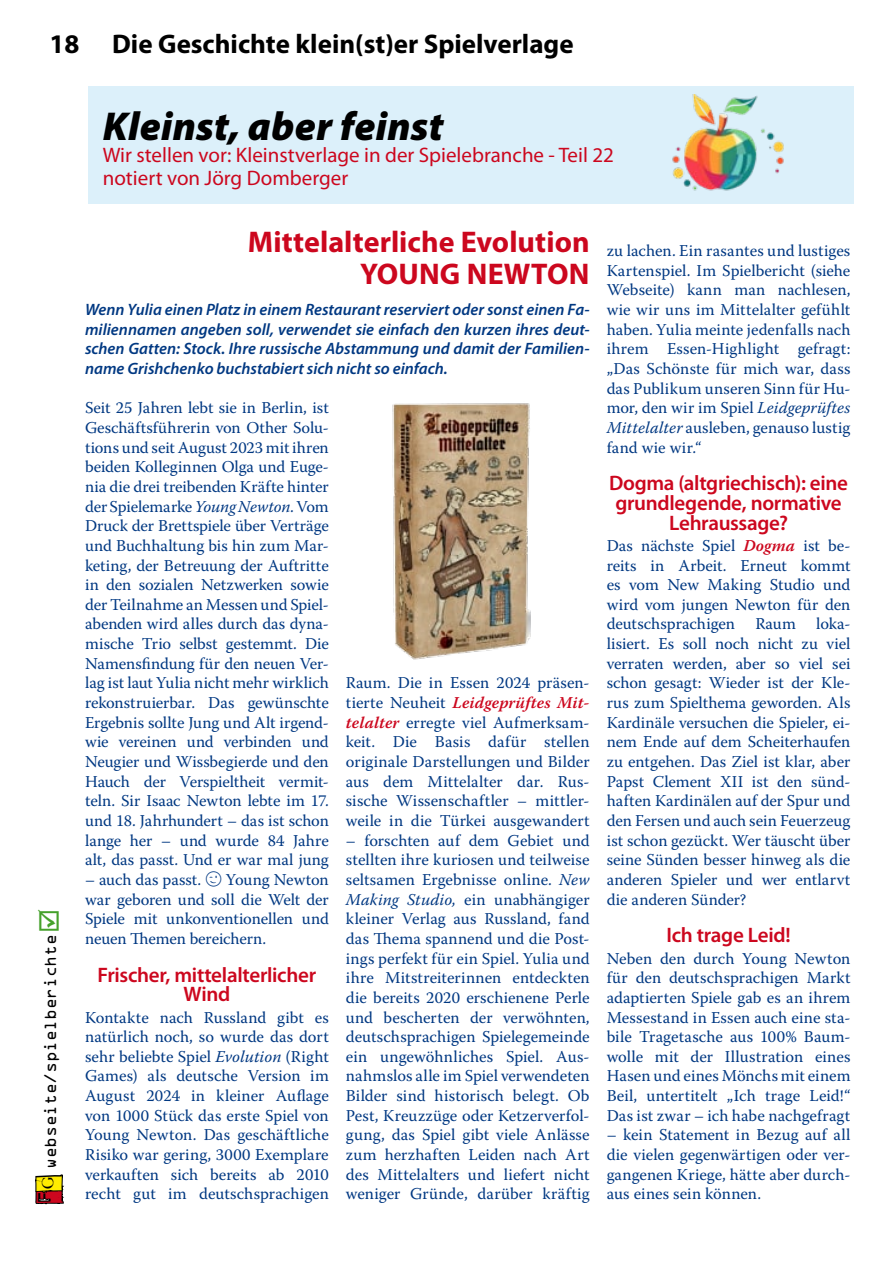
<style>
.page{position:relative;width:893px;height:1263px;background:#fff}
.page>*{position:absolute;margin:0;border:0;box-sizing:border-box;transform-origin:0 0}
.t1{font:italic 900 40.5px "Myriad Pro";letter-spacing:.005em;color:#000}
.t2{font:700 30px/31.5px "Myriad Pro";color:#cc071e;text-align:right}
.t3{font:700 27px "Myriad Pro";color:#000}
.t4{font:600 21px/19.6px "Myriad Pro";letter-spacing:-.015em;color:#cc071e;text-align:center}
.t5{font:21px/22.5px "Myriad Pro";color:#cc071e}
.t6{font:16.5px/19.6px "Warnock Pro";color:#003882;text-align:justify}
.t7{font:italic 600 16.5px/19.6px "Myriad Pro";color:#003882;text-align:justify}
.t8{font:15.3px "OCRA Std";letter-spacing:-.025em;color:#000}
.s1{font-family:"Phorssa";font-size:24px;color:#cc071e}
.s2{font-family:"Phorssa";font-size:24px;color:#ffec00}
.s3{color:#45a12b}
.s4{font-style:italic}
.s5{font-weight:600;font-style:italic;color:#cc071e}
</style>
<div class="page">
<hr style="left:892px;top:17px;width:1px;height:56px;background:#000">
<div style="left:88px;top:86px;width:765px;height:118px;background:#dcf0fa"></div>
<svg style="left:35px;top:1174px;width:29px;height:31px"></svg>
<img style="left:672px;top:94px;width:112px;height:97px">
<img style="left:392px;top:403px;width:138px;height:257px">
<h3 class="t3" style="left:49px;top:26px;width:526px">18 Die Geschichte klein(st)er Spielverlage</h3>
<p class="t8" style="left:44px;top:1203px;width:295px;rotate:-90deg"><span class="s1">f</span><span class="s2">g</span> webseite/spielberichte <span class="s3">☑</span></p>
<h1 class="t1" style="left:103px;top:99px;width:342px">Kleinst, aber feinst</h1>
<p class="t5" style="left:103px;top:143px;width:513px">Wir stellen vor: Kleinstverlage in der Spielebranche - Teil 22 notiert von Jörg Domberger</p>
<h2 class="t2" style="left:248px;top:225px;width:343px">Mittelalterliche Evolution<br>YOUNG NEWTON</h2>
<p class="t7" style="left:85px;top:299px;width:506px">Wenn Yulia einen Platz in einem Restaurant reserviert oder sonst einen Fa&shy;miliennamen angeben soll, verwendet sie einfach den kurzen ihres deut&shy;schen Gatten: Stock. Ihre russische Abstammung und damit der Familien&shy;name Grishchenko buchstabiert sich nicht so einfach.</p>
<p class="t6" style="left:85px;top:398px;width:245px">Seit 25 Jahren lebt sie in Berlin, ist Geschäftsführerin von Other Solu&shy;tions und seit August 2023 mit ihren beiden Kolleginnen Olga und Euge&shy;nia die drei treibenden Kräfte hinter der Spielemarke <span class="s4">Young Newton</span>. Vom Druck der Brettspiele über Verträge und Buchhaltung bis hin zum Mar&shy;keting, der Betreuung der Auftritte in den sozialen Netzwerken sowie der Teilnahme an Messen und Spiel&shy;abenden wird alles durch das dyna&shy;mische Trio selbst gestemmt. Die Namensfindung für den neuen Ver&shy;lag ist laut Yulia nicht mehr wirklich rekonstruierbar. Das gewünschte Ergebnis sollte Jung und Alt irgend&shy;wie vereinen und verbinden und Neugier und Wissbegierde und den Hauch der Verspieltheit vermit&shy;teln. Sir Isaac Newton lebte im 17. und 18. Jahrhundert – das ist schon lange her – und wurde 84 Jahre alt, das passt. Und er war mal jung</p>
<p class="t6" style="left:85px;top:869px;width:118px">– auch das passt.</p>
<p class="t6" style="left:85px;top:869px;width:245px;text-indent:141px">Young Newton war geboren und soll die Welt der Spiele mit unkonventionellen und neuen Themen bereichern.</p>
<p class="t4" style="left:98px;top:964px;width:220px">Frischer, mittelalterlicher<br>Wind</p>
<p class="t6" style="left:85px;top:1007px;width:245px">Kontakte nach Russland gibt es natürlich noch, so wurde das dort sehr beliebte Spiel <span class="s4">Evolution</span> (Right Games) als deutsche Version im August 2024 in kleiner Auflage von 1000 Stück das erste Spiel von Young Newton. Das geschäftliche Risiko war gering, 3000 Exemplare verkauften sich bereits ab 2010 recht gut im deutschsprachigen</p>
<p class="t6" style="left:346px;top:673px;width:245px">Raum. Die in Essen 2024 präsen&shy;tierte Neuheit <span class="s5">Leidgeprüftes Mit&shy;telalter</span> erregte viel Aufmerksam&shy;keit. Die Basis dafür stellen originale Darstellungen und Bilder aus dem Mittelalter dar. Rus&shy;sische Wissenschaftler – mittler&shy;weile in die Türkei ausgewandert</p>
<p class="t6" style="left:346px;top:830px;width:245px">– forschten auf dem Gebiet und stellten ihre kuriosen und teilweise seltsamen Ergebnisse online. <span class="s4">New Making Studio,</span> ein unabhängiger kleiner Verlag aus Russland, fand das Thema spannend und die Post&shy;ings perfekt für ein Spiel. Yulia und ihre Mitstreiterinnen entdeckten die bereits 2020 erschienene Perle und bescherten der verwöhnten, deutschsprachigen Spielegemeinde ein ungewöhnliches Spiel. Aus&shy;nahmslos alle im Spiel verwendeten Bilder sind historisch belegt. Ob Pest, Kreuzzüge oder Ketzerverfol&shy;gung, das Spiel gibt viele Anlässe zum herzhaften Leiden nach Art des Mittelalters und liefert nicht weniger Gründe, darüber kräftig</p>
<p class="t6" style="left:607px;top:241px;width:245px">zu lachen. Ein rasantes und lustiges Kartenspiel. Im Spielbericht (siehe Webseite) kann man nachlesen, wie wir uns im Mittelalter gefühlt haben. Yulia meinte jedenfalls nach ihrem Essen-Highlight gefragt: „Das Schönste für mich war, dass das Publikum unseren Sinn für Hu&shy;mor, den wir im Spiel <span class="s4">Leidgeprüftes Mittelalter</span> ausleben, genauso lustig fand wie wir.“</p>
<p class="t4" style="left:609px;top:473px;width:241px">Dogma (altgriechisch): eine grundlegende, normative<br>Lehraussage?</p>
<p class="t6" style="left:607px;top:535px;width:245px">Das nächste Spiel <span class="s5">Dogma</span> ist be&shy;reits in Arbeit. Erneut kommt es vom New Making Studio und wird vom jungen Newton für den deutschsprachigen Raum loka&shy;lisiert. Es soll noch nicht zu viel verraten werden, aber so viel sei schon gesagt: Wieder ist der Kle&shy;rus zum Spielthema geworden. Als Kardinäle versuchen die Spieler, ei&shy;nem Ende auf dem Scheiterhaufen zu entgehen. Das Ziel ist klar, aber Papst Clement XII ist den sünd&shy;haften Kardinälen auf der Spur und den Fersen und auch sein Feuerzeug ist schon gezückt. Wer täuscht über seine Sünden besser hinweg als die anderen Spieler und wer entlarvt die anderen Sünder?</p>
<p class="t4" style="left:666px;top:925px;width:126px">Ich trage Leid!</p>
<p class="t6" style="left:607px;top:948px;width:245px">Neben den durch Young Newton für den deutschsprachigen Markt adaptierten Spiele gab es an ihrem Messestand in Essen auch eine sta&shy;bile Tragetasche aus 100% Baum&shy;wolle mit der Illustration eines Hasen und eines Mönchs mit einem Beil, untertitelt „Ich trage Leid!“ Das ist zwar – ich habe nachgefragt</p>
<p class="t6" style="left:607px;top:1125px;width:245px">– kein Statement in Bezug auf all die vielen gegenwärtigen oder ver&shy;gangenen Kriege, hätte aber durch&shy;aus eines sein können.</p>
</div>
